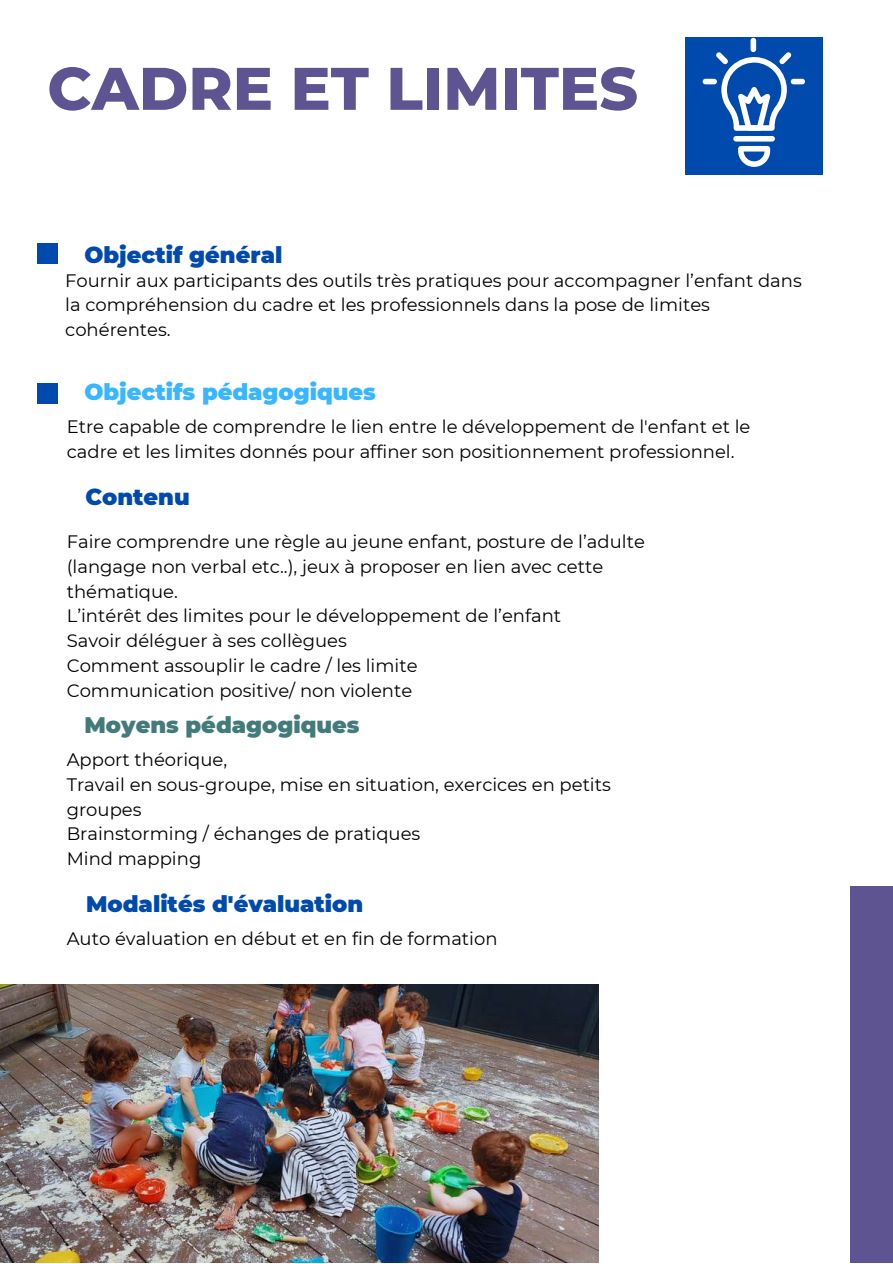
<style>
.page{position:relative;width:893px;height:1264px;background:#fff}
.page>*{position:absolute;margin:0;border:0;box-sizing:border-box;transform-origin:0 0}
.t1{font:800 60px "Montserrat";color:#5d5491}
.t2{font:900 22.5px "Montserrat";color:#004aad}
.t3{font:900 22.5px "Montserrat";color:#38b6ff}
.t4{font:900 22.5px "Montserrat";color:#427b7a}
.t5{font:18px/24.8px "Montserrat";color:#000}
</style>
<div class="page">
<img style="left:0;top:984px;width:598px;height:278px">
<div style="left:684px;top:37px;width:138px;height:138px;background:#004aad"></div>
<div style="left:850px;top:886px;width:42px;height:376px;background:#5d5491"></div>
<div style="left:750px;top:38px;width:6px;height:14px;background:#fff;border-radius:3px"></div>
<div style="left:790px;top:79px;width:14px;height:5px;background:#fff;border-radius:3px"></div>
<div style="left:702px;top:79px;width:15px;height:5px;background:#fff;border-radius:3px"></div>
<div style="left:733px;top:136px;width:41px;height:6px;background:#fff;border-radius:3px"></div>
<svg style="left:738px;top:146px;width:32px;height:21px"></svg>
<svg style="left:715px;top:52px;width:76px;height:79px"></svg>
<div style="left:37px;top:243px;width:21px;height:21px;background:#004aad"></div>
<div style="left:37px;top:383px;width:21px;height:20px;background:#004aad"></div>
<h1 class="t1" style="left:47px;top:52px;width:592px">CADRE ET LIMITES</h1>
<p class="t2" style="left:84px;top:241px;width:199px">Objectif général</p>
<p class="t5" style="left:65px;top:268px;width:738px">Fournir aux participants des outils très pratiques pour accompagner l’enfant dans la compréhension du cadre et les professionnels dans la pose de limites cohérentes.</p>
<p class="t3" style="left:84px;top:378px;width:293px">Objectifs pédagogiques</p>
<p class="t5" style="left:67px;top:414px;width:685px">Etre capable de comprendre le lien entre le développement de l'enfant et le cadre et les limites donnés pour affiner son positionnement professionnel.</p>
<p class="t2" style="left:85px;top:483px;width:106px">Contenu</p>
<p class="t5" style="left:67px;top:529px;width:579px">Faire comprendre une règle au jeune enfant, posture de l’adulte (langage non verbal etc..), jeux à proposer en lien avec cette thématique.<br>L’intérêt des limites pour le développement de l’enfant<br>Savoir déléguer à ses collègues<br>Comment assouplir le cadre / les limite<br>Communication positive/ non violente</p>
<p class="t4" style="left:84px;top:711px;width:276px">Moyens pédagogiques</p>
<p class="t5" style="left:67px;top:747px;width:545px">Apport théorique,<br>Travail en sous-groupe, mise en situation, exercices en petits groupes<br>Brainstorming / échanges de pratiques<br>Mind mapping</p>
<p class="t2" style="left:86px;top:889px;width:278px">Modalités d'évaluation</p>
<p class="t5" style="left:67px;top:925px;width:432px">Auto évaluation en début et en fin de formation</p>
</div>
